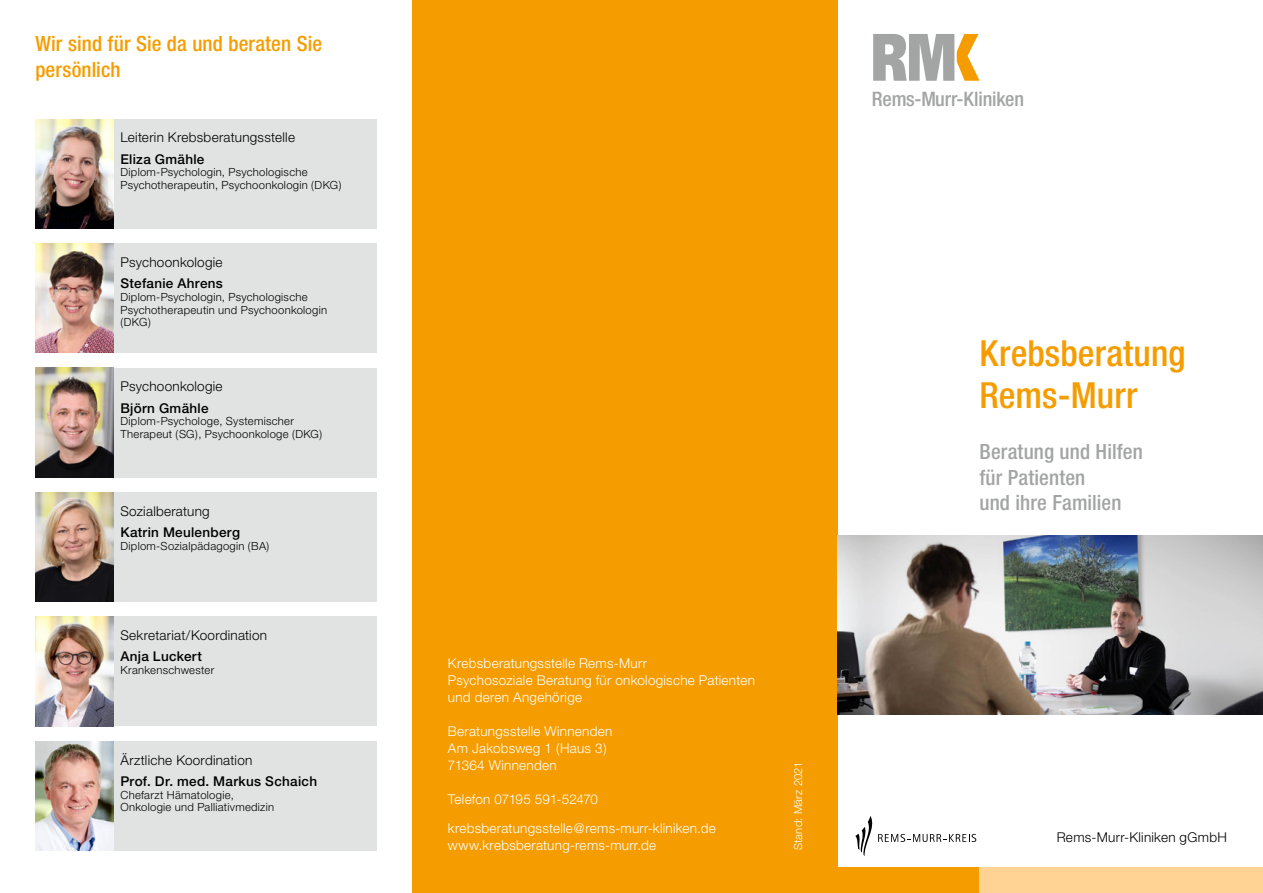
<style>
.page{position:relative;width:1263px;height:893px;background:#fff}
.page>*{position:absolute;margin:0;border:0;box-sizing:border-box;transform-origin:0 0}
.t1{font:500 condensed 36px/42.5px "Helvetica Neue";letter-spacing:.005em;color:#f59d00}
.t2{font:500 condensed 21px/25.5px "Helvetica Neue";letter-spacing:.005em;color:#a3a4a4}
.t3{font:500 condensed 21px/25.5px "Helvetica Neue";letter-spacing:.005em;color:#f59d00}
.t4{font:500 condensed 19.95px "Helvetica Neue";letter-spacing:-.01em;color:#a3a4a4}
.t5{font:300 13.5px/17px "Helvetica Neue";letter-spacing:.02em;color:#fff}
.t6{font:300 13.5px "Helvetica Neue";letter-spacing:.02em;color:#000}
.t7{font:500 13.5px "Helvetica Neue";letter-spacing:.02em;color:#000}
.t8{font:300 11.25px/12.8px "Helvetica Neue";letter-spacing:.025em;color:#000}
.t9{font:300 11.25px "Helvetica Neue";letter-spacing:.015em;color:#fff}
</style>
<div class="page">
<svg style="left:873px;top:34px;width:106px;height:47px"></svg>
<div style="left:838px;top:867px;width:141px;height:26px;background:#f59d00"></div>
<div style="left:979px;top:867px;width:284px;height:26px;background:#ffd393"></div>
<div style="left:412px;top:0;width:426px;height:893px;background:#f59d00"></div>
<img style="left:838px;top:536px;width:425px;height:178px">
<div style="left:35px;top:119px;width:342px;height:109px;background:#e1e3e3"></div>
<div style="left:35px;top:492px;width:342px;height:110px;background:#e1e3e3"></div>
<img style="left:35px;top:492px;width:79px;height:110px">
<div style="left:35px;top:617px;width:342px;height:109px;background:#e1e3e3"></div>
<img style="left:35px;top:617px;width:79px;height:109px">
<div style="left:35px;top:243px;width:342px;height:110px;background:#e1e3e3"></div>
<img style="left:35px;top:243px;width:79px;height:110px">
<div style="left:35px;top:368px;width:342px;height:109px;background:#e1e3e3"></div>
<img style="left:35px;top:368px;width:79px;height:109px">
<div style="left:35px;top:741px;width:342px;height:109px;background:#e1e3e3"></div>
<img style="left:35px;top:741px;width:79px;height:109px">
<img style="left:35px;top:119px;width:79px;height:109px">
<svg style="left:855px;top:816px;width:121px;height:40px"></svg>
<h2 class="t3" style="left:35px;top:31px;width:288px">Wir sind für Sie da und beraten Sie persönlich</h2>
<p class="t6" style="left:120px;top:129px;width:176px">Leiterin Krebsberatungsstelle</p>
<p class="t7" style="left:120px;top:151px;width:86px">Eliza Gmähle</p>
<p class="t8" style="left:120px;top:166px;width:223px">Diplom-Psychologin, Psychologische<br>Psychotherapeutin, Psychoonkologin (DKG)</p>
<p class="t6" style="left:120px;top:254px;width:104px">Psychoonkologie</p>
<p class="t7" style="left:120px;top:275px;width:104px">Stefanie Ahrens</p>
<p class="t8" style="left:120px;top:290px;width:208px">Diplom-Psychologin, Psychologische<br>Psychotherapeutin und Psychoonkologin (DKG)</p>
<p class="t6" style="left:120px;top:378px;width:104px">Psychoonkologie</p>
<p class="t7" style="left:120px;top:400px;width:90px">Björn Gmähle</p>
<p class="t8" style="left:120px;top:415px;width:203px">Diplom-Psychologe, Systemischer<br>Therapeut (SG), Psychoonkologe (DKG)</p>
<p class="t6" style="left:120px;top:503px;width:91px">Sozialberatung</p>
<p class="t7" style="left:120px;top:524px;width:121px">Katrin Meulenberg</p>
<p class="t8" style="left:120px;top:539px;width:150px">Diplom-Sozialpädagogin (BA)</p>
<p class="t6" style="left:120px;top:627px;width:148px">Sekretariat/Koordination</p>
<p class="t7" style="left:120px;top:648px;width:83px">Anja Luckert</p>
<p class="t8" style="left:120px;top:663px;width:95px">Krankenschwester</p>
<p class="t6" style="left:120px;top:751px;width:133px">Ärztliche Koordination</p>
<p class="t7" style="left:120px;top:773px;width:198px">Prof. Dr. med. Markus Schaich</p>
<p class="t8" style="left:120px;top:788px;width:155px">Chefarzt Hämatologie,<br>Onkologie und Palliativmedizin</p>
<h3 class="t4" style="left:872px;top:87px;width:154px">Rems-Murr-Kliniken</h3>
<p class="t5" style="left:448px;top:655px;width:308px">Krebsberatungsstelle Rems-Murr<br>Psychosoziale Beratung für onkologische Patienten und deren Angehörige</p>
<p class="t5" style="left:448px;top:723px;width:166px">Beratungsstelle Winnenden<br>Am Jakobsweg 1 (Haus 3)<br>71364 Winnenden</p>
<p class="t5" style="left:448px;top:785px;width:269px;line-height:29px">Telefon 07195 591-52470 krebsberatungsstelle@rems-murr-kliniken.de</p>
<p class="t5" style="left:448px;top:837px;width:210px">www.krebsberatung-rems-murr.de</p>
<p class="t9" style="left:791px;top:850px;width:90px;rotate:-90deg">Stand: März 2021</p>
<h1 class="t1" style="left:979px;top:331px;width:208px">Krebsberatung<br>Rems-Murr</h1>
<h2 class="t2" style="left:979px;top:439px;width:165px">Beratung und Hilfen für Patienten<br>und ihre Familien</h2>
<p class="t6" style="left:1057px;top:829px;width:172px">Rems-Murr-Kliniken gGmbH</p>
</div>
